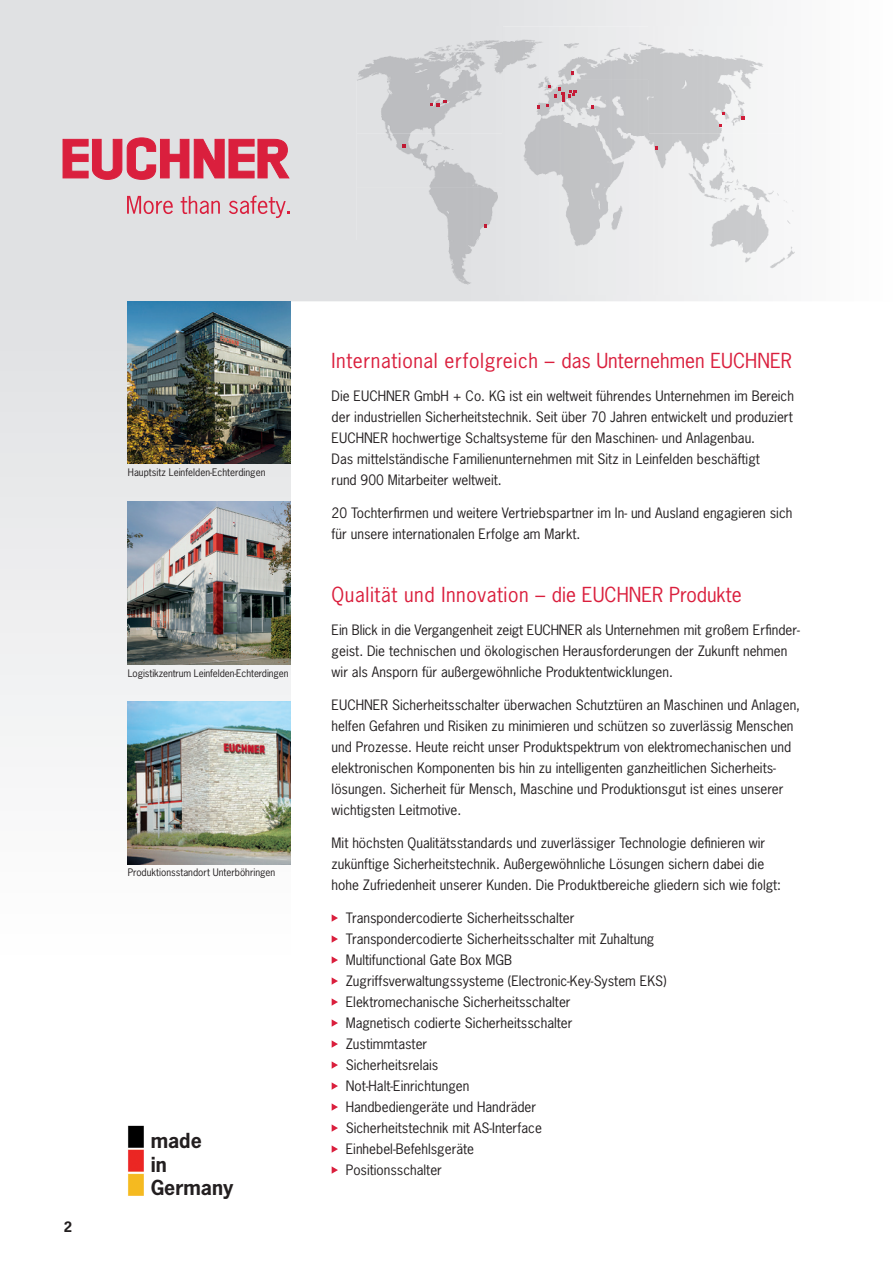
<style>
.page{position:relative;width:893px;height:1263px;background:#fff}
.page>*{position:absolute;margin:0;border:0;box-sizing:border-box;transform-origin:0 0}
.t1{font:19.5px "News Gothic Std";letter-spacing:.03em;color:#da1f3d}
.t2{font:700 19.5px/23.4px "News Gothic Std";color:#231f20}
.t3{font:13.5px/21px "News Gothic Std";color:#231f20}
.t4{font:700 13.5px "News Gothic Std";color:#231f20}
.t5{font:9.75px "News Gothic Std";color:#231f20}
</style>
<div class="page">
<div style="left:0;top:0;width:759px;height:301px;background:#e0e1e3"></div>
<div style="left:0;top:301px;width:290px;height:656px;background:linear-gradient(to bottom,#dfe0e2,#fefefe)"></div>
<svg style="left:332px;top:914px;width:6px;height:8px"></svg>
<svg style="left:332px;top:935px;width:6px;height:8px"></svg>
<svg style="left:332px;top:956px;width:6px;height:8px"></svg>
<svg style="left:332px;top:977px;width:6px;height:8px"></svg>
<svg style="left:332px;top:998px;width:6px;height:8px"></svg>
<svg style="left:332px;top:1019px;width:6px;height:8px"></svg>
<svg style="left:332px;top:1040px;width:6px;height:8px"></svg>
<svg style="left:332px;top:1061px;width:6px;height:8px"></svg>
<svg style="left:332px;top:1082px;width:6px;height:8px"></svg>
<svg style="left:332px;top:1103px;width:6px;height:8px"></svg>
<svg style="left:332px;top:1124px;width:6px;height:8px"></svg>
<svg style="left:332px;top:1145px;width:6px;height:8px"></svg>
<svg style="left:332px;top:1166px;width:6px;height:8px"></svg>
<img style="left:357px;top:26px;width:438px;height:268px">
<svg style="left:546px;top:85px;width:30px;height:22px"></svg>
<svg style="left:430px;top:100px;width:16px;height:6px"></svg>
<img style="left:128px;top:301px;width:162px;height:163px">
<img style="left:128px;top:1125px;width:16px;height:71px">
<img style="left:128px;top:502px;width:162px;height:162px">
<img style="left:128px;top:702px;width:162px;height:162px">
<svg style="left:63px;top:138px;width:226px;height:42px;background:#dc697c"></svg>
<svg style="left:127px;top:196px;width:46px;height:18px"></svg>
<svg style="left:181px;top:196px;width:39px;height:18px"></svg>
<svg style="left:229px;top:196px;width:60px;height:22px"></svg>
<p class="t4" style="left:64px;top:1218px;width:10px">2</p>
<p class="t5" style="left:128px;top:466px;width:139px">Hauptsitz Leinfelden-Echterdingen</p>
<p class="t5" style="left:128px;top:667px;width:162px">Logistikzentrum Leinfelden-Echterdingen</p>
<p class="t5" style="left:128px;top:866px;width:149px">Produktionsstandort Unterböhringen</p>
<p class="t2" style="left:151px;top:1129px;width:84px">made<br>in<br>Germany</p>
<p class="t1" style="left:332px;top:348px;width:462px">International erfolgreich – das Unternehmen EUCHNER</p>
<p class="t3" style="left:332px;top:385px;width:464px">Die EUCHNER GmbH + Co. KG ist ein weltweit füh rendes Unternehmen im Bereich der industriellen Sicherheitstechnik. Seit über 70 Jahren entwickelt und produziert EUCHNER hochwertige Schaltsysteme für den Maschinen- und Anlagenbau.<br>Das mittelständische Familienunternehmen mit Sitz in Leinfelden beschäftigt<br>rund 900 Mitarbeiter weltweit.</p>
<p class="t3" style="left:332px;top:502px;width:462px">20 Tochterfirmen und weitere Vertriebspartner im In- und Ausland engagieren sich für unsere interna tionalen Erfolge am Markt.</p>
<p class="t1" style="left:332px;top:582px;width:412px">Qualität und Innovation – die EUCHNER Produkte</p>
<p class="t3" style="left:332px;top:619px;width:470px">Ein Blick in die Vergangenheit zeigt EUCHNER als Unter nehmen mit großem Erfinder&shy;geist. Die technischen und ökologischen Herausforderungen der Zukunft nehmen wir als Ansporn für außergewöhnliche Produktentwicklungen.</p>
<p class="t3" style="left:332px;top:694px;width:470px">EUCHNER Sicherheitsschalter überwachen Schutztüren an Maschinen und Anlagen, helfen Gefahren und Risiken zu minimieren und schützen so zuverlässig Menschen und Prozesse. Heute reicht unser Produkt spektrum von elektromechanischen und elektronischen Komponenten bis hin zu intelligenten ganzheitlichen Sicherheits - lösung en. Sicherheit für Mensch, Maschine und Produktionsgut ist eines unserer wichtigsten Leitmotive.</p>
<p class="t3" style="left:332px;top:832px;width:451px">Mit höchsten Qualitätsstandards und zuverlässiger Tech nologie definieren wir zukünf tige Sicherheits technik. Außergewöhnliche Lösungen sichern dabei die hohe Zufriedenheit unserer Kunden. Die Produktbereiche gliedern sich wie folgt:</p>
<p class="t3" style="left:346px;top:907px;width:322px">Transpondercodierte Sicherheitsschalter Transpondercodierte Sicherheitsschalter mit Zuhaltung Multifunctional Gate Box MGB Zugriffsverwaltungssysteme (Electronic-Key-System EKS)<br>Elektromechanische Sicherheitsschalter<br>Magnetisch codierte Sicherheitsschalter<br>Zustimmtaster<br>Sicherheitsrelais<br>Not-Halt-Einrichtungen<br>Handbediengeräte und Handräder<br>Sicherheitstechnik mit AS-Interface Einhebel-Befehlsgeräte<br>Positionsschalter</p>
</div>
